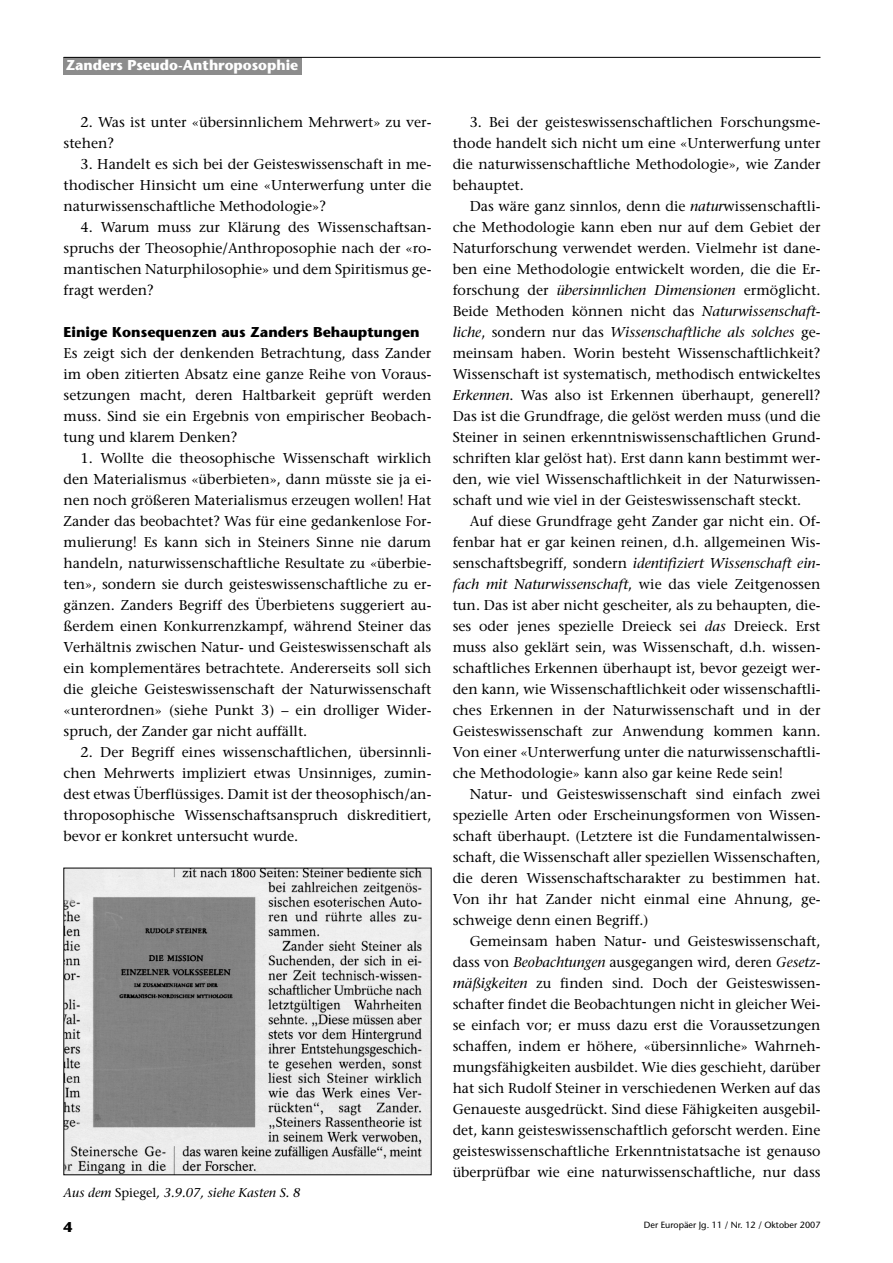
<style>
.page{position:relative;width:893px;height:1263px;background:#fff}
.page>*{position:absolute;margin:0;border:0;box-sizing:border-box;transform-origin:0 0}
.t1{font:14.25px/21px "Stone Serif";color:#000;text-align:justify}
.t2{font:700 14.25px "Stone Sans";color:#000}
.t3{font:700 14.25px "Stone Sans";color:#fff}
.t4{font:italic 12.75px "Stone Serif";color:#000}
.t5{font:9px "Stone Sans";color:#000}
.s1{font-style:normal}
.s2{font-style:italic}
</style>
<div class="page">
<div style="left:64px;top:57px;width:238px;height:17px;background:#8c8c8c"></div>
<hr style="left:64px;top:57px;width:756px;height:1px;background:#000">
<img style="left:66px;top:870px;width:363px;height:303px">
<p class="t3" style="left:66px;top:60px;width:234px">Zanders Pseudo-Anthroposophie</p>
<p class="t1" style="left:64px;top:113px;width:369px;text-indent:17px">2. Was ist unter «übersinnlichem Mehrwert» zu ver&shy;stehen?</p>
<p class="t1" style="left:64px;top:155px;width:369px;text-indent:17px">3. Handelt es sich bei der Geisteswissenschaft in me&shy;thodischer Hinsicht um eine «Unterwerfung unter die naturwissenschaftliche Methodologie»?</p>
<p class="t1" style="left:64px;top:218px;width:369px;text-indent:17px">4. Warum muss zur Klärung des Wissenschaftsan&shy;spruchs der Theosophie/Anthroposophie nach der «ro&shy;mantischen Naturphilosophie» und dem Spiritismus ge&shy;fragt werden?</p>
<p class="t2" style="left:64px;top:326px;width:358px">Einige Konsequenzen aus Zanders Behauptungen</p>
<p class="t1" style="left:64px;top:344px;width:369px">Es zeigt sich der denkenden Betrachtung, dass Zander im oben zitierten Absatz eine ganze Reihe von Voraus&shy;setzungen macht, deren Haltbarkeit geprüft werden muss. Sind sie ein Ergebnis von empirischer Beobach&shy;tung und klarem Denken?</p>
<p class="t1" style="left:64px;top:449px;width:369px;text-indent:17px">1. Wollte die theosophische Wissenschaft wirklich den Materialismus «überbieten», dann müsste sie ja ei&shy;nen noch größeren Materialismus erzeugen wollen! Hat Zander das beobachtet? Was für eine gedankenlose For&shy;mulierung! Es kann sich in Steiners Sinne nie darum handeln, naturwissenschaftliche Resultate zu «überbie&shy;ten», sondern sie durch geisteswissenschaftliche zu er&shy;gänzen. Zanders Begriff des Überbietens suggeriert au&shy;ßerdem einen Konkurrenzkampf, während Steiner das Verhältnis zwischen Natur- und Geisteswissenschaft als ein komplementäres betrachtete. Andererseits soll sich die gleiche Geisteswissenschaft der Naturwissenschaft «unterordnen» (siehe Punkt 3) – ein drolliger Wider&shy;spruch, der Zander gar nicht auffällt.</p>
<p class="t1" style="left:64px;top:743px;width:369px;text-indent:17px">2. Der Begriff eines wissenschaftlichen, übersinnli&shy;chen Mehrwerts impliziert etwas Unsinniges, zumin&shy;dest etwas Überflüssiges. Damit ist der theosophisch/an&shy;throposophische Wissenschaftsanspruch diskreditiert, bevor er konkret untersucht wurde.</p>
<p class="t4" style="left:64px;top:1188px;width:238px">Aus dem <span class="s1">Spiegel</span>, 3.9.07, siehe Kasten S. 8</p>
<p class="t2" style="left:64px;top:1222px;width:10px">4</p>
<p class="t1" style="left:453px;top:113px;width:369px;text-indent:17px">3. Bei der geisteswissenschaftlichen Forschungsme&shy;thode handelt sich nicht um eine «Unterwerfung unter die naturwissenschaftliche Methodologie», wie Zander behauptet.</p>
<p class="t1" style="left:453px;top:197px;width:369px;text-indent:17px">Das wäre ganz sinnlos, denn die <span class="s2">natur</span>wissenschaftli&shy;che Methodologie kann eben nur auf dem Gebiet der Naturforschung verwendet werden. Vielmehr ist dane&shy;ben eine Methodologie entwickelt worden, die die Er&shy;forschung der <span class="s2">übersinnlichen Dimensionen</span> ermöglicht.<br>Beide Methoden können nicht das <span class="s2">Naturwissenschaft&shy;liche</span>, sondern nur das <span class="s2">Wissenschaftliche als solches</span> ge&shy;meinsam haben. Worin besteht Wissenschaftlichkeit?<br>Wissenschaft ist systematisch, methodisch entwickeltes <span class="s2">Erkennen</span>. Was also ist Erkennen überhaupt, generell?<br>Das ist die Grundfrage, die gelöst werden muss (und die Steiner in seinen erkenntniswissenschaftlichen Grund&shy;schriften klar gelöst hat). Erst dann kann bestimmt wer&shy;den, wie viel Wissenschaftlichkeit in der Naturwissen&shy;schaft und wie viel in der Geisteswissenschaft steckt.</p>
<p class="t1" style="left:453px;top:512px;width:369px;text-indent:17px">Auf diese Grundfrage geht Zander gar nicht ein. Of&shy;fenbar hat er gar keinen reinen, d.h. allgemeinen Wis&shy;senschaftsbegriff, sondern <span class="s2">identifiziert Wissenschaft ein&shy;fach mit Naturwissenschaft</span>, wie das viele Zeitgenossen tun. Das ist aber nicht gescheiter, als zu behaupten, die&shy;ses oder jenes spezielle Dreieck sei <span class="s2">das</span> Dreieck. Erst muss also geklärt sein, was Wissenschaft, d.h. wissen&shy;schaftliches Erkennen überhaupt ist, bevor gezeigt wer&shy;den kann, wie Wissenschaftlichkeit oder wissenschaftli&shy;ches Erkennen in der Naturwissenschaft und in der Geisteswissenschaft zur Anwendung kommen kann.<br>Von einer «Unterwerfung unter die naturwissenschaftli&shy;che Methodologie» kann also gar keine Rede sein!</p>
<p class="t1" style="left:453px;top:785px;width:369px;text-indent:17px">Natur- und Geisteswissenschaft sind einfach zwei spezielle Arten oder Erscheinungsformen von Wissen&shy;schaft überhaupt. (Letztere ist die Fundamentalwissen&shy;schaft, die Wissenschaft aller speziellen Wissenschaften, die deren Wissenschaftscharakter zu bestimmen hat.<br>Von ihr hat Zander nicht einmal eine Ahnung, ge&shy;schweige denn einen Begriff.)</p>
<p class="t1" style="left:453px;top:932px;width:369px;text-indent:17px">Gemeinsam haben Natur- und Geisteswissenschaft, dass von <span class="s2">Beobachtungen</span> ausgegangen wird, deren <span class="s2">Gesetz&shy;mäßigkeiten</span> zu finden sind. Doch der Geisteswissen&shy;schafter findet die Beobachtungen nicht in gleicher Wei&shy;se einfach vor; er muss dazu erst die Voraussetzungen schaffen, indem er höhere, «übersinnliche» Wahrneh&shy;mungsfähigkeiten ausbildet. Wie dies geschieht, darüber hat sich Rudolf Steiner in verschiedenen Werken auf das Genaueste ausgedrückt. Sind diese Fähigkeiten ausgebil&shy;det, kann geisteswissenschaftlich geforscht werden. Eine geisteswissenschaftliche Erkenntnistatsache ist genauso überprüfbar wie eine naturwissenschaftliche, nur dass</p>
<p class="t5" style="left:644px;top:1222px;width:178px">Der Europäer Jg. 11 / Nr. 12 / Oktober 2007</p>
</div>
